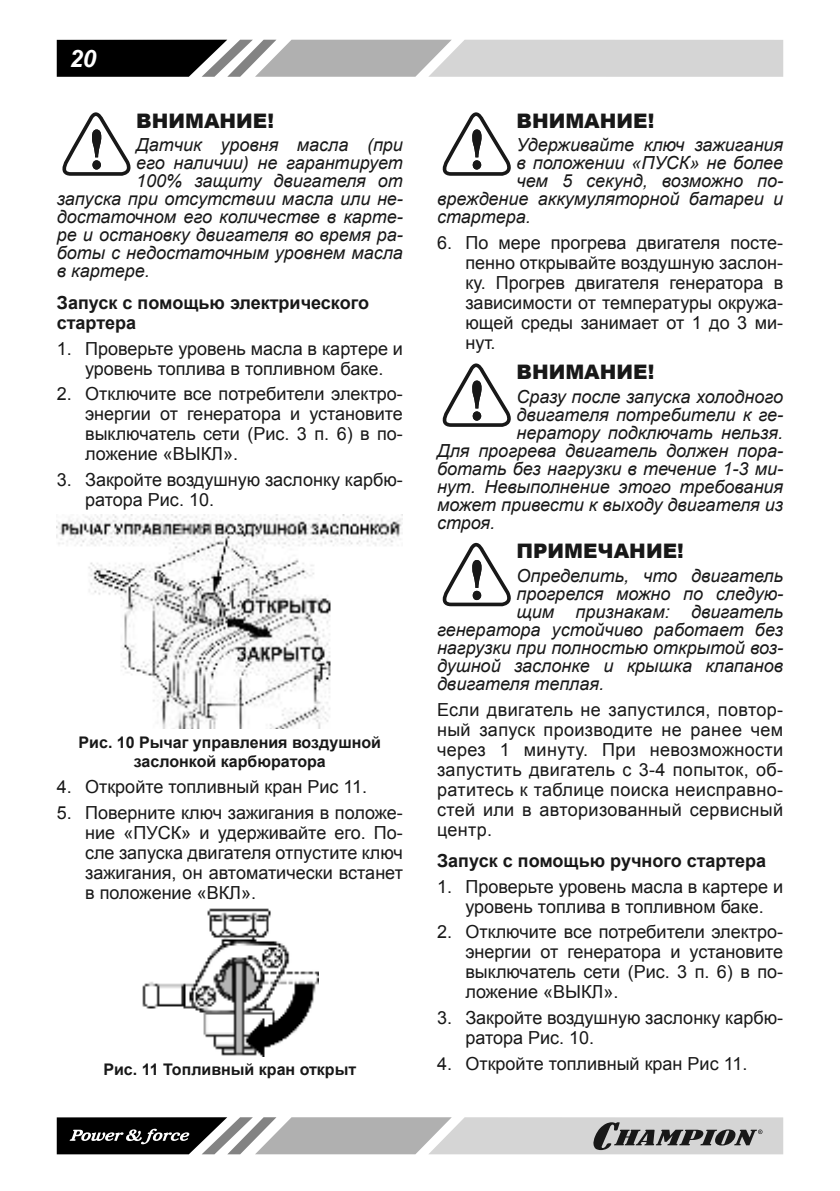
<style>
.page{position:relative;width:840px;height:1191px;background:#fff}
.page>*{position:absolute;margin:0;border:0;box-sizing:border-box;transform-origin:0 0}
.t1{font:italic 700 24px "Arial";color:#fff}
.t2{font:900 20px "Arial";color:#181818}
.t3{font:18px/20px "Arial";color:#181818;text-align:justify}
.t4{font:italic 18px "Arial";color:#181818}
.t5{font:700 18px/20px "Arial";color:#181818}
.t6{font:700 16px/19.2px "Arial";color:#181818;text-align:center}
</style>
<div class="page">
<svg style="left:57px;top:40px;width:725px;height:37px;background:#a1a1a1"></svg>
<svg style="left:57px;top:1117px;width:725px;height:37px;background:#9a9a9a"></svg>
<svg style="left:62px;top:112px;width:69px;height:64px"></svg>
<img style="left:57px;top:515px;width:346px;height:214px">
<img style="left:142px;top:908px;width:176px;height:148px">
<svg style="left:442px;top:112px;width:69px;height:64px"></svg>
<svg style="left:442px;top:363px;width:69px;height:64px"></svg>
<svg style="left:442px;top:543px;width:69px;height:63px"></svg>
<h1 class="t1" style="left:70px;top:44px;width:28px">20</h1>
<p class="t2" style="left:136px;top:106px;width:139px">ВНИМАНИЕ!</p>
<p class="t4" style="left:136px;top:133px;width:268px">Датчик уровня масла (при</p>
<p class="t4" style="left:136px;top:151px;width:268px">его наличии) не гарантирует</p>
<p class="t4" style="left:136px;top:169px;width:268px">100% защиту двигателя от</p>
<p class="t4" style="left:57px;top:187px;width:347px">запуска при отсутствии масла или не-</p>
<p class="t4" style="left:57px;top:205px;width:347px">достаточном его количестве в карте-</p>
<p class="t4" style="left:57px;top:223px;width:347px">ре и остановку двигателя во время ра-</p>
<p class="t4" style="left:57px;top:241px;width:347px">боты с недостаточным уровнем масла</p>
<p class="t4" style="left:57px;top:259px;width:94px">в картере.</p>
<p class="t5" style="left:57px;top:293px;width:313px">Запуск с помощью электрического стартера</p>
<p class="t3" style="left:57px;top:338px;width:347px;text-align:center">1. Проверьте уровень масла в картере и уровень топлива в топливном баке.</p>
<p class="t3" style="left:85px;top:384px;width:319px;text-indent:-28px">2. Отключите все потребители электро&shy;энергии от генератора и установите выключатель сети (Рис. 3 п. 6) в по&shy;ложение «ВЫКЛ».</p>
<p class="t3" style="left:85px;top:470px;width:319px;text-indent:-28px">3. Закройте воздушную заслонку карбю&shy;ратора Рис. 10.</p>
<p class="t6" style="left:79px;top:733px;width:304px">Рис. 10 Рычаг управления воздушной заслонкой карбюратора</p>
<p class="t3" style="left:57px;top:776px;width:312px">4. Откройте топливный кран Рис 11.</p>
<p class="t3" style="left:85px;top:802px;width:319px;text-indent:-28px">5. Поверните ключ зажигания в положе&shy;ние «ПУСК» и удерживайте его. По&shy;сле запуска двигателя отпустите ключ зажигания, он автоматически встанет в положение «ВКЛ».</p>
<p class="t6" style="left:103px;top:1060px;width:254px">Рис. 11 Топливный кран открыт</p>
<p class="t2" style="left:516px;top:106px;width:139px">ВНИМАНИЕ!</p>
<p class="t4" style="left:516px;top:133px;width:268px">Удерживайте ключ зажигания</p>
<p class="t4" style="left:516px;top:151px;width:268px">в положении «ПУСК» не более</p>
<p class="t4" style="left:516px;top:169px;width:268px">чем 5 секунд, возможно по-</p>
<p class="t4" style="left:437px;top:187px;width:347px">вреждение аккумуляторной батареи и</p>
<p class="t4" style="left:437px;top:205px;width:95px">стартера.</p>
<p class="t3" style="left:465px;top:233px;width:319px;text-indent:-28px">6. По мере прогрева двигателя посте&shy;пенно открывайте воздушную заслон&shy;ку. Прогрев двигателя генератора в зависимости от температуры окружа&shy;ющей среды занимает от 1 до 3 ми&shy;нут.</p>
<p class="t2" style="left:516px;top:357px;width:139px">ВНИМАНИЕ!</p>
<p class="t4" style="left:516px;top:384px;width:268px">Сразу после запуска холодного</p>
<p class="t4" style="left:516px;top:402px;width:268px">двигателя потребители к ге-</p>
<p class="t4" style="left:516px;top:420px;width:268px">нератору подключать нельзя.</p>
<p class="t4" style="left:437px;top:438px;width:347px">Для прогрева двигатель должен пора-</p>
<p class="t4" style="left:437px;top:456px;width:347px">ботать без нагрузки в течение 1-3 ми-</p>
<p class="t4" style="left:437px;top:474px;width:347px">нут. Невыполнение этого требования</p>
<p class="t4" style="left:437px;top:492px;width:347px">может привести к выходу двигателя из</p>
<p class="t4" style="left:437px;top:510px;width:60px">строя.</p>
<p class="t2" style="left:516px;top:536px;width:169px">ПРИМЕЧАНИЕ!</p>
<p class="t4" style="left:516px;top:564px;width:268px">Определить, что двигатель</p>
<p class="t4" style="left:516px;top:582px;width:268px">прогрелся можно по следую-</p>
<p class="t4" style="left:516px;top:600px;width:268px">щим признакам: двигатель</p>
<p class="t4" style="left:437px;top:618px;width:347px">генератора устойчиво работает без</p>
<p class="t4" style="left:437px;top:636px;width:347px">нагрузки при полностью открытой воз-</p>
<p class="t4" style="left:437px;top:654px;width:347px">душной заслонке и крышка клапанов</p>
<p class="t4" style="left:437px;top:672px;width:168px">двигателя теплая.</p>
<p class="t3" style="left:437px;top:699px;width:347px">Если двигатель не запустился, повтор&shy;ный запуск производите не ранее чем через 1 минуту. При невозможности запустить двигатель с 3-4 попыток, об&shy;ратитесь к таблице поиска неисправно&shy;стей или в авторизованный сервисный центр.</p>
<p class="t5" style="left:437px;top:851px;width:330px">Запуск с помощью ручного стартера</p>
<p class="t3" style="left:437px;top:876px;width:347px;text-align:center">1. Проверьте уровень масла в картере и уровень топлива в топливном баке.</p>
<p class="t3" style="left:465px;top:922px;width:319px;text-indent:-28px">2. Отключите все потребители электро&shy;энергии от генератора и установите выключатель сети (Рис. 3 п. 6) в по&shy;ложение «ВЫКЛ».</p>
<p class="t3" style="left:465px;top:1008px;width:319px;text-indent:-28px">3. Закройте воздушную заслонку карбю&shy;ратора Рис. 10.</p>
<p class="t3" style="left:437px;top:1053px;width:312px">4. Откройте топливный кран Рис 11.</p>
</div>
